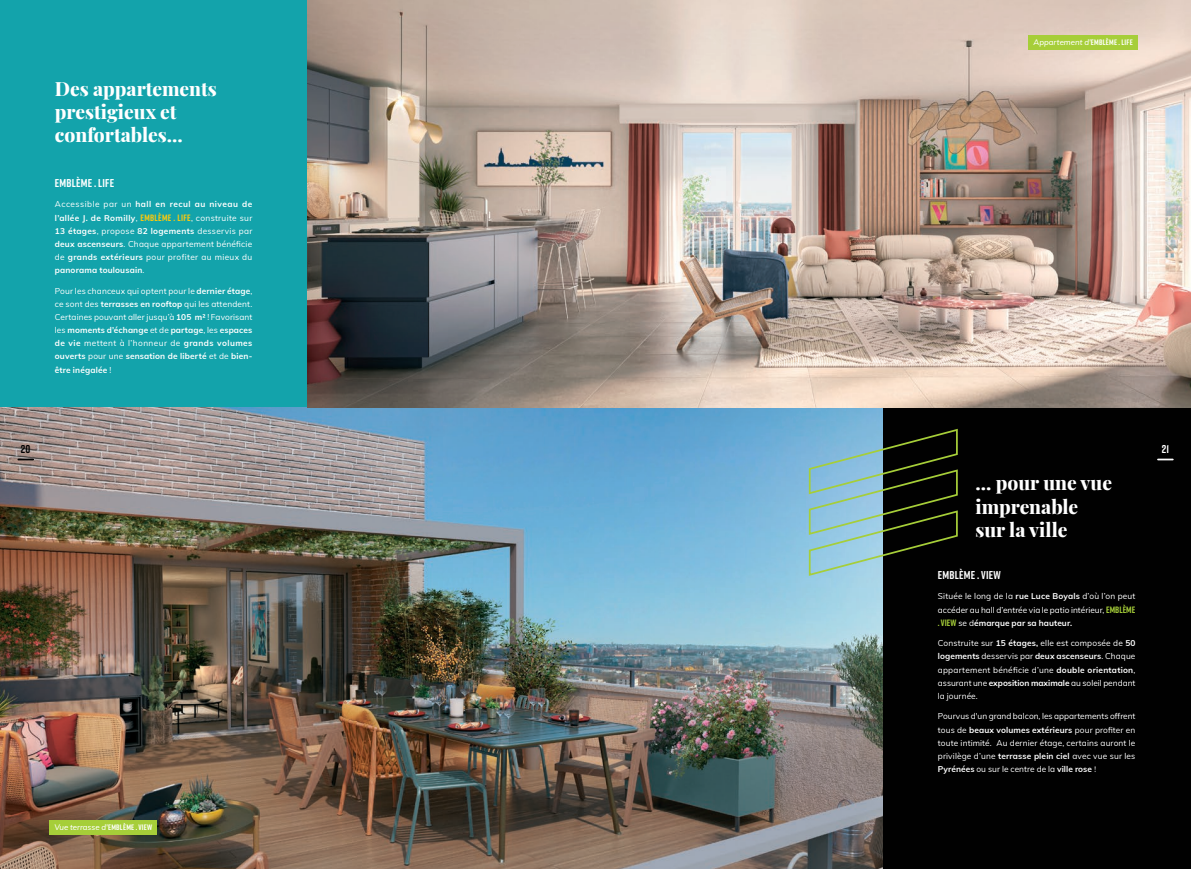
<style>
.page{position:relative;width:1191px;height:869px;background:#fff}
.page>*{position:absolute;margin:0;border:0;box-sizing:border-box;transform-origin:0 0}
.t1{font:800 19.25px/23.1px "Playfair Display";color:#fff}
.t2{font:700 11.38px "Rift";letter-spacing:.02em;color:#fff}
.t3{font:700 11.38px "Rift";color:#010101}
.t4{font:8.31px/13.1px "Muli";letter-spacing:.01em;color:#fff;text-align:justify}
.t5{font:700 8.31px/13.1px "Muli";letter-spacing:.04em;color:#fff;text-align:justify}
.t6{font:italic 500 7.88px "Muli";color:#fff}
.s1{font-weight:400}
.s2{font-family:"Rift";font-size:9.19px;color:#feca0a}
.s3{font-weight:700}
.s4{font-family:"Rift";font-weight:700;font-style:normal}
.s5{font-family:"Rift";font-weight:700;font-size:9.19px;color:#a6ce39}
.s6{font-family:"Minion Pro"}
</style>
<div class="page">
<div style="left:0;top:0;width:362px;height:549px;background:#13a3ab"></div>
<div style="left:648px;top:57px;width:543px;height:811px;background:#010101"></div>
<img style="left:0;top:407px;width:882px;height:461px">
<img style="left:308px;top:0;width:883px;height:407px">
<svg style="left:808px;top:427px;width:150px;height:149px"></svg>
<div style="left:1028px;top:35px;width:109px;height:14px;background:#a6ce39"></div>
<div style="left:49px;top:819px;width:108px;height:15px;background:#a6ce39"></div>
<svg style="left:1158px;top:458px;width:14px;height:2px"></svg>
<svg style="left:18px;top:458px;width:15px;height:2px"></svg>
<h1 class="t1" style="left:55px;top:75px;width:163px">Des appartements prestigieux et confortables...</h1>
<h2 class="t2" style="left:55px;top:174px;width:61px">EMBLÈME . LIFE</h2>
<p class="t5" style="left:55px;top:197px;width:199px"><span class="s1">Accessible par un</span> hall en recul au niveau de l’allée J. de Romilly<span class="s1">,</span> <span class="s2">EMBLÈME . LIFE</span><span class="s1">, construite sur </span>13 étages<span class="s1">, propose</span> 82 logements <span class="s1">desservis par </span>deux ascenseurs<span class="s1">. Chaque appartement bénéficie de</span> grands extérieurs <span class="s1">pour profiter au mieux du </span>panorama toulousain<span class="s1">.</span></p>
<p class="t4" style="left:55px;top:283px;width:199px">Pour les chanceux qui optent pour le <span class="s3">dernier étage</span>, ce sont des <span class="s3">terrasses en rooftop</span> qui les attendent.<br>Certaines pouvant aller jusqu’à <span class="s3">105 m²</span> ! Favorisant les <span class="s3">moments d’échange</span> et de <span class="s3">partage</span>, les <span class="s3">espaces de vie</span> mettent à l’honneur de <span class="s3">grands volumes ouverts</span> pour une <span class="s3">sensation de liberté</span> et de <span class="s3">bien&shy;être inégalée</span> !</p>
<p class="t6" style="left:1033px;top:36px;width:101px">Appartement d'<span class="s4">EMBLÈME . LIFE</span></p>
<h2 class="t3" style="left:21px;top:440px;width:11px">20</h2>
<h2 class="t2" style="left:1161px;top:440px;width:9px">21</h2>
<h1 class="t1" style="left:975px;top:470px;width:138px">... pour une vue imprenable sur la ville</h1>
<p class="t6" style="left:54px;top:821px;width:99px">Vue terrasse d'<span class="s4">EMBLÈME . VIEW</span></p>
<h2 class="t2" style="left:938px;top:566px;width:64px">EMBLÈME . VIEW</h2>
<p class="t4" style="left:938px;top:589px;width:199px">Située le long de la <span class="s3">rue Luce Boyals</span> d’où l’on peut accéder au hall d’entrée via le patio intérieur, <span class="s5">EMBLÈME . VIEW</span> se d<span class="s3">émarque par sa hauteur.</span></p>
<p class="t4" style="left:938px;top:636px;width:199px">Construite sur <span class="s3">15 étages,</span> elle est composée de <span class="s3">50 logements</span> desservis par <span class="s3">deux ascenseurs</span>. Chaque appartement bénéficie d’une <span class="s3">double orientation</span>, assurant une <span class="s3">exposition maximale</span> au soleil pendant la journée.</p>
<p class="t4" style="left:938px;top:709px;width:199px">Pourvus d'un grand balcon, les appartements offrent tous de <span class="s3">beaux volumes extérieurs</span> pour profiter en toute intimité. Au dernier étage, certains auront le privilège d’une <span class="s3">terrasse plein ciel</span> avec vue sur les <span class="s3">Pyrénées</span> ou sur le centre de la <span class="s3">ville rose</span> <span class="s6">!</span></p>
</div>
